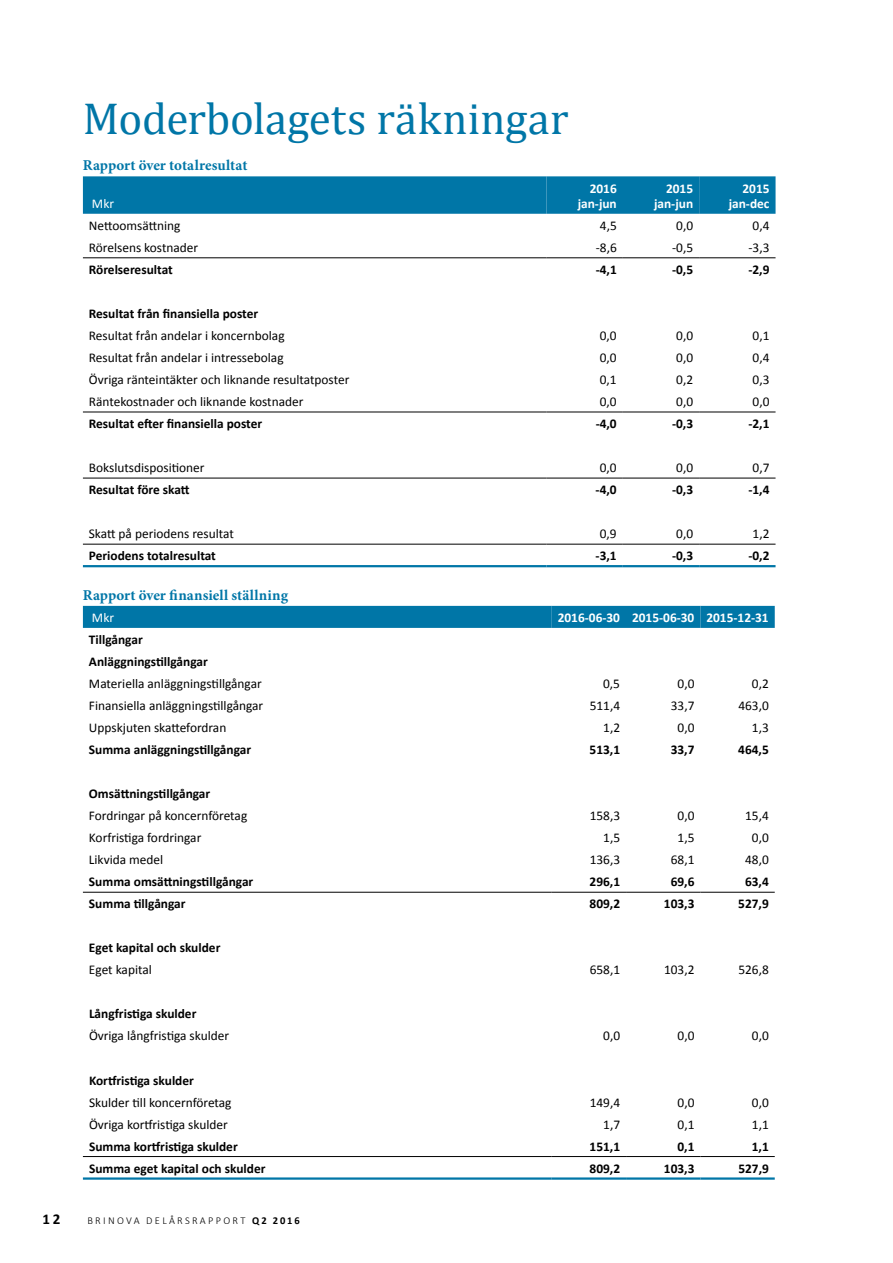
<style>
.page{position:relative;width:893px;height:1263px;background:#fff}
.page>*{position:absolute;margin:0;border:0;box-sizing:border-box;transform-origin:0 0}
.t1{font:45px "Cambria";color:#0076a7}
.t2{font:700 15px "Minion Pro";letter-spacing:.005em;color:#0076a7}
.t3{font:700 15px "Calibri";color:#000}
.t4{font:13.35px "Calibri";color:#000}
.t5{font:700 13.35px/22px "Calibri";color:#000}
.t6{font:700 13.35px/15px "Calibri";color:#fff;text-align:right}
.t7{font:13.35px "Calibri";color:#fff}
.t8{font:300 10.5px "Calibri";letter-spacing:.22em;color:#000}
.s1{font-weight:700}
</style>
<div class="page">
<div style="left:83px;top:176px;width:692px;height:38px;background:#0076a7"></div>
<hr style="left:83px;top:258px;width:463px;height:1px;background:#000">
<hr style="left:546px;top:258px;width:77px;height:1px;background:#000">
<hr style="left:623px;top:258px;width:76px;height:1px;background:#000">
<hr style="left:699px;top:258px;width:76px;height:1px;background:#000">
<hr style="left:83px;top:412px;width:463px;height:1px;background:#000">
<hr style="left:546px;top:412px;width:77px;height:1px;background:#000">
<hr style="left:623px;top:412px;width:76px;height:1px;background:#000">
<hr style="left:699px;top:412px;width:76px;height:1px;background:#000">
<hr style="left:83px;top:478px;width:463px;height:1px;background:#000">
<hr style="left:546px;top:478px;width:77px;height:1px;background:#000">
<hr style="left:623px;top:478px;width:76px;height:1px;background:#000">
<hr style="left:699px;top:478px;width:76px;height:1px;background:#000">
<hr style="left:83px;top:544px;width:463px;height:1px;background:#000">
<hr style="left:546px;top:544px;width:77px;height:1px;background:#000">
<hr style="left:623px;top:544px;width:76px;height:1px;background:#000">
<hr style="left:699px;top:544px;width:76px;height:1px;background:#000">
<hr style="left:83px;top:565px;width:463px;height:2px;background:#0076a7">
<hr style="left:546px;top:565px;width:77px;height:2px;background:#0076a7">
<hr style="left:623px;top:565px;width:76px;height:2px;background:#0076a7">
<hr style="left:699px;top:565px;width:76px;height:2px;background:#0076a7">
<div style="left:83px;top:606px;width:692px;height:22px;background:#0076a7"></div>
<hr style="left:83px;top:892px;width:469px;height:1px;background:#000">
<hr style="left:552px;top:892px;width:74px;height:1px;background:#000">
<hr style="left:626px;top:892px;width:74px;height:1px;background:#000">
<hr style="left:700px;top:892px;width:75px;height:1px;background:#000">
<hr style="left:83px;top:1156px;width:469px;height:1px;background:#000">
<hr style="left:552px;top:1156px;width:74px;height:1px;background:#000">
<hr style="left:626px;top:1156px;width:74px;height:1px;background:#000">
<hr style="left:700px;top:1156px;width:75px;height:1px;background:#000">
<hr style="left:83px;top:1177px;width:469px;height:3px;background:#0076a7">
<hr style="left:552px;top:1177px;width:74px;height:3px;background:#0076a7">
<hr style="left:626px;top:1177px;width:74px;height:3px;background:#0076a7">
<hr style="left:700px;top:1177px;width:75px;height:3px;background:#0076a7">
<h1 class="t1" style="left:83px;top:92px;width:487px">Moderbolagets räkningar</h1>
<p class="t2" style="left:83px;top:155px;width:166px">Rapport över totalresultat</p>
<p class="t7" style="left:92px;top:195px;width:24px">Mkr</p>
<p class="t6" style="left:578px;top:181px;width:41px">2016 jan-jun</p>
<p class="t6" style="left:654px;top:181px;width:41px">2015 jan-jun</p>
<p class="t6" style="left:729px;top:181px;width:42px">2015 jan-dec</p>
<p class="t4" style="left:89px;top:217px;width:93px">Nettoomsättning</p>
<p class="t4" style="left:600px;top:217px;width:18px">4,5</p>
<p class="t4" style="left:676px;top:217px;width:18px">0,0</p>
<p class="t4" style="left:753px;top:217px;width:18px">0,4</p>
<p class="t4" style="left:89px;top:239px;width:111px">Rörelsens kostnader</p>
<p class="t4" style="left:596px;top:239px;width:22px">-8,6</p>
<p class="t4" style="left:672px;top:239px;width:22px">-0,5</p>
<p class="t4" style="left:748px;top:239px;width:22px">-3,3</p>
<p class="t5" style="left:89px;top:258px;width:85px">Rörelseresultat</p>
<p class="t5" style="left:596px;top:258px;width:23px">-4,1</p>
<p class="t5" style="left:672px;top:258px;width:23px">-0,5</p>
<p class="t5" style="left:748px;top:258px;width:23px">-2,9</p>
<p class="t5" style="left:89px;top:302px;width:171px">Resultat från finansiella poster</p>
<p class="t4" style="left:89px;top:327px;width:197px">Resultat från andelar i koncernbolag</p>
<p class="t4" style="left:600px;top:327px;width:18px">0,0</p>
<p class="t4" style="left:676px;top:327px;width:18px">0,0</p>
<p class="t4" style="left:753px;top:327px;width:18px">0,1</p>
<p class="t4" style="left:89px;top:349px;width:196px">Resultat från andelar i intressebolag</p>
<p class="t4" style="left:600px;top:349px;width:18px">0,0</p>
<p class="t4" style="left:676px;top:349px;width:18px">0,0</p>
<p class="t4" style="left:753px;top:349px;width:18px">0,4</p>
<p class="t4" style="left:89px;top:371px;width:262px">Övriga ränteintäkter och liknande resultatposter</p>
<p class="t4" style="left:600px;top:371px;width:18px">0,1</p>
<p class="t4" style="left:676px;top:371px;width:18px">0,2</p>
<p class="t4" style="left:753px;top:371px;width:18px">0,3</p>
<p class="t4" style="left:89px;top:393px;width:216px">Räntekostnader och liknande kostnader</p>
<p class="t4" style="left:600px;top:393px;width:18px">0,0</p>
<p class="t4" style="left:676px;top:393px;width:18px">0,0</p>
<p class="t4" style="left:753px;top:393px;width:18px">0,0</p>
<p class="t5" style="left:89px;top:413px;width:175px">Resultat efter finansiella poster</p>
<p class="t5" style="left:596px;top:413px;width:23px">-4,0</p>
<p class="t5" style="left:672px;top:413px;width:23px">-0,3</p>
<p class="t5" style="left:748px;top:413px;width:23px">-2,1</p>
<p class="t4" style="left:89px;top:459px;width:117px">Bokslutsdispositioner</p>
<p class="t4" style="left:600px;top:459px;width:18px">0,0</p>
<p class="t4" style="left:676px;top:459px;width:18px">0,0</p>
<p class="t4" style="left:753px;top:459px;width:18px">0,7</p>
<p class="t5" style="left:89px;top:479px;width:102px">Resultat före skatt</p>
<p class="t5" style="left:596px;top:479px;width:23px">-4,0</p>
<p class="t5" style="left:672px;top:479px;width:23px">-0,3</p>
<p class="t5" style="left:748px;top:479px;width:23px">-1,4</p>
<p class="t4" style="left:89px;top:525px;width:147px">Skatt på periodens resultat</p>
<p class="t4" style="left:600px;top:525px;width:18px">0,9</p>
<p class="t4" style="left:676px;top:525px;width:18px">0,0</p>
<p class="t4" style="left:753px;top:525px;width:18px">1,2</p>
<p class="t5" style="left:89px;top:545px;width:129px">Periodens totalresultat</p>
<p class="t5" style="left:596px;top:545px;width:23px">-3,1</p>
<p class="t5" style="left:672px;top:545px;width:23px">-0,3</p>
<p class="t5" style="left:748px;top:545px;width:23px">-0,2</p>
<p class="t2" style="left:83px;top:584px;width:207px">Rapport över finansiell ställning</p>
<p class="t7" style="left:92px;top:609px;width:24px">Mkr</p>
<p class="t6" style="left:558px;top:610px;width:213px">2016-06-30 2015-06-30 2015-12-31</p>
<p class="t5" style="left:89px;top:628px;width:120px">Tillgångar<br>Anläggningstillgångar</p>
<p class="t4" style="left:89px;top:675px;width:174px">Materiella anläggningstillgångar</p>
<p class="t4" style="left:603px;top:675px;width:18px">0,5</p>
<p class="t4" style="left:677px;top:675px;width:18px">0,0</p>
<p class="t4" style="left:752px;top:675px;width:18px">0,2</p>
<p class="t4" style="left:89px;top:697px;width:176px">Finansiella anläggningstillgångar</p>
<p class="t4" style="left:590px;top:697px;width:32px">511,4</p>
<p class="t4" style="left:671px;top:697px;width:25px">33,7</p>
<p class="t4" style="left:738px;top:697px;width:32px">463,0</p>
<p class="t4" style="left:89px;top:719px;width:139px">Uppskjuten skattefordran</p>
<p class="t4" style="left:603px;top:719px;width:18px">1,2</p>
<p class="t4" style="left:678px;top:719px;width:18px">0,0</p>
<p class="t4" style="left:752px;top:719px;width:18px">1,3</p>
<p class="t5" style="left:89px;top:739px;width:164px">Summa anläggningstillgångar</p>
<p class="t5" style="left:590px;top:739px;width:32px">513,1</p>
<p class="t5" style="left:671px;top:739px;width:25px">33,7</p>
<p class="t5" style="left:738px;top:739px;width:32px">464,5</p>
<p class="t5" style="left:89px;top:783px;width:123px">Omsättningstillgångar</p>
<p class="t4" style="left:89px;top:807px;width:160px">Fordringar på koncernföretag</p>
<p class="t4" style="left:590px;top:807px;width:32px">158,3</p>
<p class="t4" style="left:678px;top:807px;width:18px">0,0</p>
<p class="t4" style="left:745px;top:807px;width:25px">15,4</p>
<p class="t4" style="left:89px;top:829px;width:114px">Korfristiga fordringar</p>
<p class="t4" style="left:603px;top:829px;width:18px">1,5</p>
<p class="t4" style="left:678px;top:829px;width:18px">1,5</p>
<p class="t4" style="left:752px;top:829px;width:18px">0,0</p>
<p class="t4" style="left:89px;top:851px;width:76px">Likvida medel</p>
<p class="t4" style="left:590px;top:851px;width:32px">136,3</p>
<p class="t4" style="left:671px;top:851px;width:25px">68,1</p>
<p class="t4" style="left:745px;top:851px;width:25px">48,0</p>
<p class="t5" style="left:89px;top:871px;width:166px">Summa omsättningstillgångar</p>
<p class="t5" style="left:590px;top:871px;width:32px">296,1</p>
<p class="t5" style="left:671px;top:871px;width:25px">69,6</p>
<p class="t5" style="left:745px;top:871px;width:25px">63,4</p>
<p class="t5" style="left:89px;top:893px;width:98px">Summa tillgångar</p>
<p class="t5" style="left:590px;top:893px;width:32px">809,2</p>
<p class="t5" style="left:664px;top:893px;width:32px">103,3</p>
<p class="t5" style="left:738px;top:893px;width:32px">527,9</p>
<p class="t5" style="left:89px;top:937px;width:133px">Eget kapital och skulder</p>
<p class="t4" style="left:89px;top:961px;width:64px">Eget kapital</p>
<p class="t4" style="left:590px;top:961px;width:32px">658,1</p>
<p class="t4" style="left:664px;top:961px;width:32px">103,2</p>
<p class="t4" style="left:738px;top:961px;width:32px">526,8</p>
<p class="t5" style="left:89px;top:1003px;width:109px">Långfristiga skulder</p>
<p class="t4" style="left:89px;top:1027px;width:142px">Övriga långfristiga skulder</p>
<p class="t4" style="left:603px;top:1027px;width:18px">0,0</p>
<p class="t4" style="left:678px;top:1027px;width:18px">0,0</p>
<p class="t4" style="left:752px;top:1027px;width:18px">0,0</p>
<p class="t5" style="left:89px;top:1069px;width:106px">Kortfristiga skulder</p>
<p class="t4" style="left:89px;top:1094px;width:144px">Skulder till koncernföretag</p>
<p class="t4" style="left:590px;top:1094px;width:32px">149,4</p>
<p class="t4" style="left:678px;top:1094px;width:18px">0,0</p>
<p class="t4" style="left:752px;top:1094px;width:18px">0,0</p>
<p class="t4" style="left:89px;top:1116px;width:140px">Övriga kortfristiga skulder</p>
<p class="t4" style="left:603px;top:1116px;width:18px">1,7</p>
<p class="t4" style="left:678px;top:1116px;width:18px">0,1</p>
<p class="t4" style="left:752px;top:1116px;width:18px">1,1</p>
<p class="t5" style="left:89px;top:1135px;width:150px">Summa kortfristiga skulder</p>
<p class="t5" style="left:590px;top:1135px;width:32px">151,1</p>
<p class="t5" style="left:677px;top:1135px;width:19px">0,1</p>
<p class="t5" style="left:752px;top:1135px;width:19px">1,1</p>
<p class="t5" style="left:89px;top:1157px;width:178px">Summa eget kapital och skulder</p>
<p class="t5" style="left:590px;top:1157px;width:32px">809,2</p>
<p class="t5" style="left:664px;top:1157px;width:32px">103,3</p>
<p class="t5" style="left:738px;top:1157px;width:32px">527,9</p>
<p class="t3" style="left:43px;top:1210px;width:19px">12</p>
<p class="t8" style="left:87px;top:1214px;width:214px">BRINOVA DELÅRSRAPPORT <span class="s1">Q2 2016</span></p>
</div>
